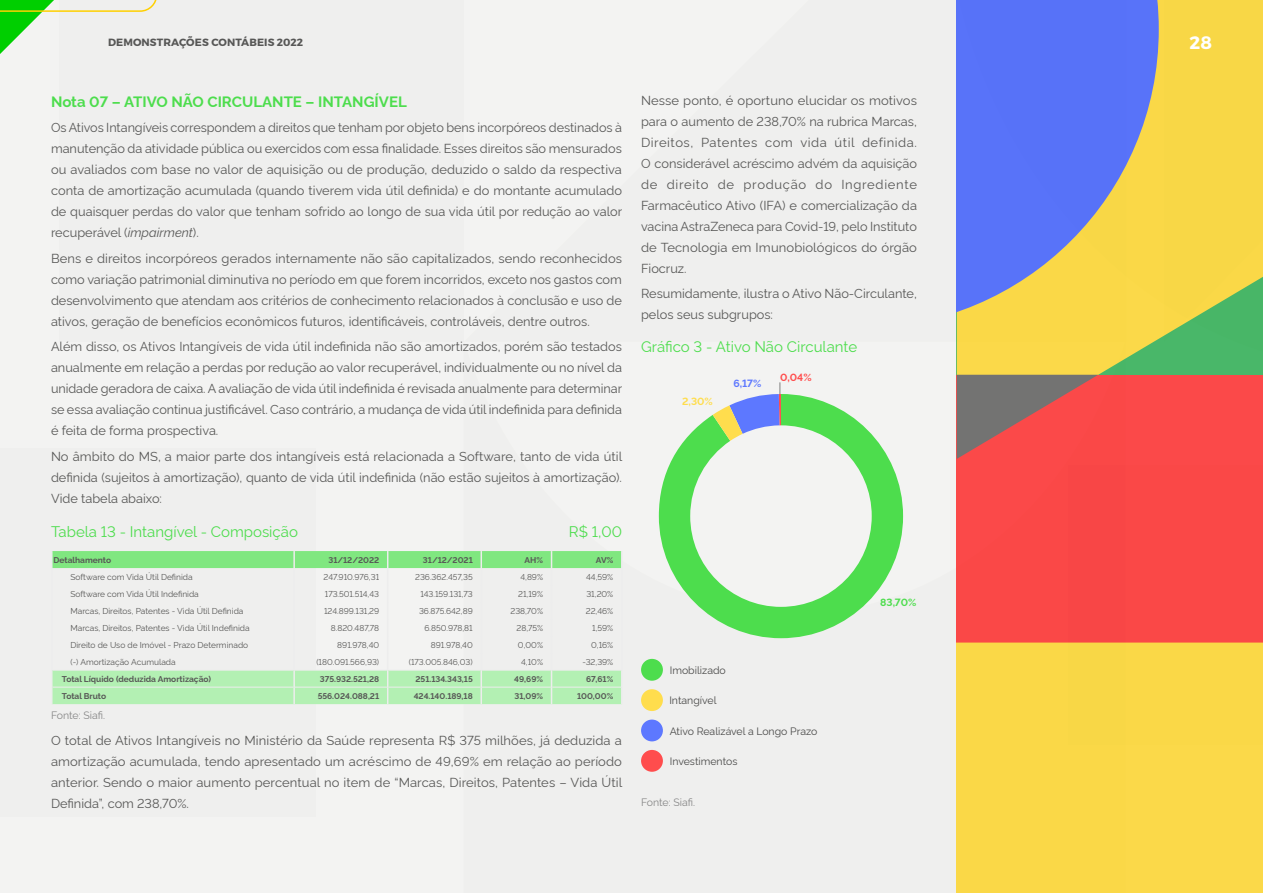
<style>
.page{position:relative;width:1263px;height:893px;background:#f3f3f2}
.page>*{position:absolute;margin:0;border:0;box-sizing:border-box;transform-origin:0 0}
.t1{font:700 18px "Montserrat";color:#fff}
.t2{font:15px "Rawline";color:#4ddd4d}
.t3{font:700 15px "Rawline";color:#4ddd4d}
.t4{font:12.75px/21px "Rawline";color:#575756;text-align:justify}
.t5{font:10.5px "Rawline";color:#4a4a49}
.t6{font:700 10.5px "Montserrat";letter-spacing:.01em;color:#575756}
.t7{font:10.5px "Rawline";letter-spacing:-.005em;color:#878787}
.t8{font:700 10.5px "Rawline";color:#4ddd4d}
.t9{font:700 10.5px "Rawline";color:#ff4d4d}
.t10{font:700 10.5px "Rawline";color:#5d78ff}
.t11{font:700 10.5px "Rawline";color:#ffdd4d}
.t12{font:8.4px "Rawline";color:#575756}
.t13{font:700 8.4px "Rawline";color:#575756}
.s1{font-style:italic}
</style>
<div class="page">
<div style="left:0;top:449px;width:315px;height:368px;background:#ececea"></div>
<div style="left:59px;top:0;width:405px;height:342px;background:#ececea"></div>
<svg style="left:0;top:0;width:157px;height:54px"></svg>
<svg style="left:52px;top:551px;width:570px;height:153px"></svg>
<div style="left:641px;top:659px;width:22px;height:22px;background:#4ddd4d;border-radius:50%"></div>
<div style="left:641px;top:750px;width:22px;height:22px;background:#ff4d4d;border-radius:50%"></div>
<div style="left:641px;top:720px;width:22px;height:21px;background:#5d78ff;border-radius:50%"></div>
<div style="left:641px;top:689px;width:22px;height:22px;background:#ffdd4d;border-radius:50%"></div>
<svg style="left:659px;top:394px;width:244px;height:244px"></svg>
<svg style="left:713px;top:382px;width:68px;height:59px"></svg>
<svg style="left:957px;top:0;width:306px;height:375px;background:#dbd14c"></svg>
<div style="left:957px;top:375px;width:306px;height:268px;background:#fa4847"></div>
<svg style="left:957px;top:375px;width:141px;height:84px"></svg>
<div style="left:957px;top:643px;width:306px;height:250px;background:#fad847"></div>
<svg style="left:957px;top:0;width:202px;height:328px;background:#848ec6"></svg>
<p class="t6" style="left:108px;top:36px;width:197px">DEMONSTRAÇÕES CONTÁBEIS 2022</p>
<p class="t3" style="left:51px;top:90px;width:357px">Nota 07 – ATIVO NÃO CIRCULANTE – INTANGÍVEL</p>
<p class="t4" style="left:51px;top:116px;width:573px">Os Ativos Intangíveis correspondem a direitos que tenham por objeto bens incorpóreos destinados à manutenção da atividade pública ou exercidos com essa finalidade. Esses direitos são mensurados ou avaliados com base no valor de aquisição ou de produção, deduzido o saldo da respectiva conta de amortização acumulada (quando tiverem vida útil definida) e do montante acumulado de quaisquer perdas do valor que tenham sofrido ao longo de sua vida útil por redução ao valor recuperável (<span class="s1">impairment</span>).</p>
<p class="t4" style="left:51px;top:246px;width:573px">Bens e direitos incorpóreos gerados internamente não são capitalizados, sendo reconhecidos como variação patrimonial diminutiva no período em que forem incorridos, exceto nos gastos com desenvolvimento que atendam aos critérios de conhecimento relacionados à conclusão e uso de ativos, geração de benefícios econômicos futuros, identificáveis, controláveis, dentre outros.</p>
<p class="t4" style="left:51px;top:335px;width:573px">Além disso, os Ativos Intangíveis de vida útil indefinida não são amortizados, porém são testados anualmente em relação a perdas por redução ao valor recuperável, individualmente ou no nível da unidade geradora de caixa. A avaliação de vida útil indefinida é revisada anualmente para determinar se essa avaliação continua justificável. Caso contrário, a mudança de vida útil indefinida para definida é feita de forma prospectiva.</p>
<p class="t4" style="left:51px;top:444px;width:573px">No âmbito do MS, a maior parte dos intangíveis está relacionada a Software, tanto de vida útil definida (sujeitos à amortização), quanto de vida útil indefinida (não estão sujeitos à amortização).<br>Vide tabela abaixo:</p>
<p class="t2" style="left:51px;top:519px;width:248px">Tabela 13 - Intangível - Composição</p>
<p class="t2" style="left:569px;top:519px;width:55px">R$ 1,00</p>
<p class="t13" style="left:53px;top:553px;width:59px">Detalhamento</p>
<p class="t13" style="left:328px;top:553px;width:52px">31/12/2022</p>
<p class="t13" style="left:423px;top:553px;width:51px">31/12/2021</p>
<p class="t13" style="left:524px;top:553px;width:20px">AH%</p>
<p class="t13" style="left:596px;top:553px;width:19px">AV%</p>
<p class="t12" style="left:70px;top:570px;width:124px">Software com Vida Útil Definida</p>
<p class="t12" style="left:324px;top:570px;width:57px">247.910.976,31</p>
<p class="t12" style="left:415px;top:570px;width:59px">236.362.457,35</p>
<p class="t12" style="left:520px;top:570px;width:24px">4,89%</p>
<p class="t12" style="left:586px;top:570px;width:29px">44,59%</p>
<p class="t12" style="left:70px;top:587px;width:130px">Software com Vida Útil Indefinida</p>
<p class="t12" style="left:325px;top:587px;width:56px">173.501.514,43</p>
<p class="t12" style="left:420px;top:587px;width:54px">143.159.131,73</p>
<p class="t12" style="left:518px;top:587px;width:26px">21,19%</p>
<p class="t12" style="left:586px;top:587px;width:28px">31,20%</p>
<p class="t12" style="left:70px;top:604px;width:174px">Marcas, Direitos, Patentes - Vida Útil Definida</p>
<p class="t12" style="left:324px;top:604px;width:57px">124.899.131,29</p>
<p class="t12" style="left:419px;top:604px;width:55px">36.875.642,89</p>
<p class="t12" style="left:510px;top:604px;width:34px">238,70%</p>
<p class="t12" style="left:586px;top:604px;width:29px">22,46%</p>
<p class="t12" style="left:70px;top:621px;width:181px">Marcas, Direitos, Patentes - Vida Útil Indefinida</p>
<p class="t12" style="left:331px;top:621px;width:50px">8.820.487,78</p>
<p class="t12" style="left:424px;top:621px;width:50px">6.850.978,81</p>
<p class="t12" style="left:517px;top:621px;width:28px">28,75%</p>
<p class="t12" style="left:592px;top:621px;width:23px">1,59%</p>
<p class="t12" style="left:70px;top:638px;width:179px">Direito de Uso de Imóvel - Prazo Determinado</p>
<p class="t12" style="left:337px;top:638px;width:43px">891.978,40</p>
<p class="t12" style="left:431px;top:638px;width:43px">891.978,40</p>
<p class="t12" style="left:518px;top:638px;width:27px">0,00%</p>
<p class="t12" style="left:591px;top:638px;width:24px">0,16%</p>
<p class="t12" style="left:70px;top:655px;width:107px">(-) Amortização Acumulada</p>
<p class="t12" style="left:316px;top:655px;width:64px">(180.091.566,93)</p>
<p class="t12" style="left:409px;top:655px;width:65px">(173.005.846,03)</p>
<p class="t12" style="left:521px;top:655px;width:23px">4,10%</p>
<p class="t12" style="left:582px;top:655px;width:32px">-32,39%</p>
<p class="t13" style="left:62px;top:672px;width:151px">Total Líquido (deduzida Amortização)</p>
<p class="t13" style="left:320px;top:672px;width:61px">375.932.521,28</p>
<p class="t13" style="left:415px;top:672px;width:59px">251.134.343,15</p>
<p class="t13" style="left:514px;top:672px;width:30px">49,69%</p>
<p class="t13" style="left:586px;top:672px;width:29px">67,61%</p>
<p class="t13" style="left:62px;top:689px;width:46px">Total Bruto</p>
<p class="t13" style="left:318px;top:689px;width:63px">556.024.088,21</p>
<p class="t13" style="left:414px;top:689px;width:61px">424.140.189,18</p>
<p class="t13" style="left:514px;top:689px;width:30px">31,09%</p>
<p class="t13" style="left:577px;top:689px;width:38px">100,00%</p>
<p class="t7" style="left:51px;top:707px;width:55px">Fonte: Siafi.</p>
<p class="t4" style="left:51px;top:728px;width:573px">O total de Ativos Intangíveis no Ministério da Saúde representa R$ 375 milhões, já deduzida a amortização acumulada, tendo apresentado um acréscimo de 49,69% em relação ao período anterior. Sendo o maior aumento percentual no item de “Marcas, Direitos, Patentes – Vida Útil Definida”, com 238,70%.</p>
<p class="t4" style="left:641px;top:88px;width:277px">Nesse ponto, é oportuno elucidar os motivos para o aumento de 238,70% na rubrica Marcas, Direitos, Patentes com vida útil definida.<br>O considerável acréscimo advém da aquisição de direito de produção do Ingrediente Farmacêutico Ativo (IFA) e comercialização da vacina AstraZeneca para Covid-19, pelo Instituto de Tecnologia em Imunobiológicos do órgão Fiocruz.</p>
<p class="t4" style="left:641px;top:282px;width:277px">Resumidamente, ilustra o Ativo Não-Circulante, pelos seus subgrupos:</p>
<p class="t2" style="left:641px;top:335px;width:218px">Gráfico 3 - Ativo Não Circulante</p>
<p class="t11" style="left:682px;top:393px;width:32px">2,30%</p>
<p class="t10" style="left:733px;top:375px;width:30px">6,17%</p>
<p class="t9" style="left:780px;top:370px;width:33px">0,04%</p>
<p class="t5" style="left:670px;top:662px;width:58px">Imobilizado</p>
<p class="t5" style="left:669px;top:692px;width:49px">Intangível</p>
<p class="t5" style="left:670px;top:723px;width:149px">Ativo Realizável a Longo Prazo</p>
<p class="t5" style="left:670px;top:753px;width:69px">Investimentos</p>
<p class="t7" style="left:641px;top:794px;width:55px">Fonte: Siafi.</p>
<p class="t8" style="left:880px;top:594px;width:38px">83,70%</p>
<h1 class="t1" style="left:1189px;top:31px;width:24px">28</h1>
</div>
